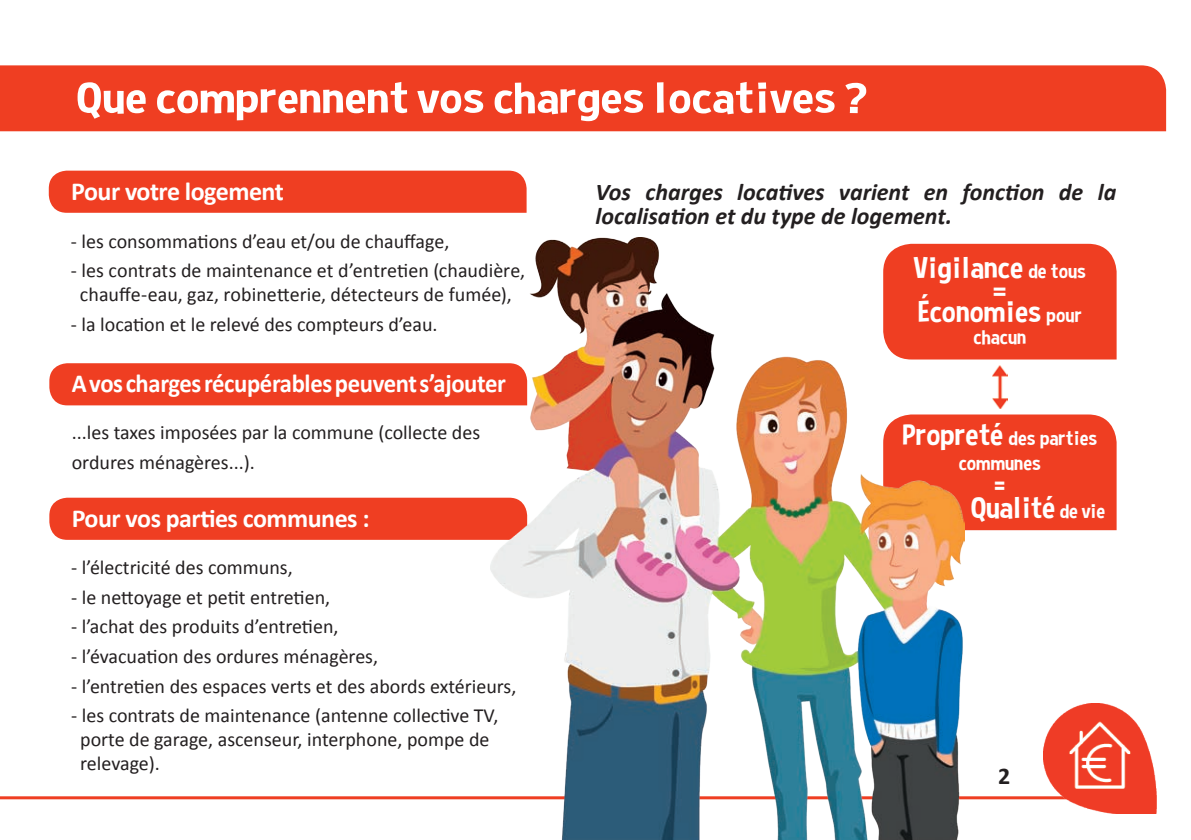
<style>
.page{position:relative;width:1191px;height:840px;background:#fff}
.page>*{position:absolute;margin:0;border:0;box-sizing:border-box;transform-origin:0 0}
.t1{font:44px "Curse Casual";color:#fff;scale:1.25 1}
.t2{font:30px "Curse Casual";color:#fff;scale:1.1 1}
.t3{font:700 26px "Calibri";letter-spacing:-.02em;color:#fff}
.t4{font:700 26px "Calibri";letter-spacing:-.02em;color:#fff;scale:.95 1}
.t5{font:italic 700 24px/24px "Calibri";color:#231f20}
.t6{font:700 24px "Calibri";color:#231f20}
.t7{font:24px "Curse Casual";color:#fff;scale:1.25 1}
.t8{font:24px "Curse Casual";color:#fff}
.t9{font:20px/24px "Calibri";color:#231f20}
.t10{font:20px/24px "Curse Casual";color:#fff;text-align:center;scale:1.1 1}
.s1{font-size:20px}
.s2{font-size:30px}
</style>
<div class="page">
<hr style="left:0;top:795px;width:1102px;height:3px;background:#ef3e22">
<div style="left:49px;top:170px;width:477px;height:43px;background:#ef3e22"></div>
<div style="left:49px;top:363px;width:441px;height:42px;background:#ef3e22"></div>
<div style="left:49px;top:497px;width:441px;height:42px;background:#ef3e22"></div>
<div style="left:0;top:65px;width:1167px;height:67px;background:#ef3e22"></div>
<img style="left:1043px;top:703px;width:114px;height:109px">
<img style="left:992px;top:365px;width:15px;height:43px">
<div style="left:965px;top:244px;width:151px;height:115px;background:#ef3e22"></div>
<div style="left:965px;top:414px;width:151px;height:116px;background:#ef3e22"></div>
<img style="left:490px;top:237px;width:475px;height:602px">
<h1 class="t1" style="left:76px;top:72px;width:634px">Que comprennent vos charges locatives ?</h1>
<h3 class="t3" style="left:71px;top:174px;width:214px">Pour votre logement</h3>
<p class="t9" style="left:71px;top:229px;width:380px">- les consommations d’eau et/ou de chauffage,</p>
<p class="t9" style="left:71px;top:259px;width:455px;text-align:center">- les contrats de maintenance et d’entretien (chaudière, chauffe-eau, gaz, robinetterie, détecteurs de fumée),</p>
<p class="t9" style="left:71px;top:312px;width:368px">- la location et le relevé des compteurs d’eau.</p>
<h3 class="t4" style="left:72px;top:367px;width:458px">A vos charges récupérables peuvent s’ajouter</h3>
<p class="t9" style="left:72px;top:417px;width:410px;line-height:29.6px">...les taxes imposées par la commune (collecte des ordures ménagères...).</p>
<h3 class="t3" style="left:72px;top:501px;width:299px">Pour vos parties communes :</h3>
<p class="t9" style="left:71px;top:555px;width:223px">- l’électricité des communs,</p>
<p class="t9" style="left:71px;top:584px;width:260px">- le nettoyage et petit entretien,</p>
<p class="t9" style="left:71px;top:614px;width:269px">- l’achat des produits d’entretien,</p>
<p class="t9" style="left:71px;top:644px;width:308px">- l’évacuation des ordures ménagères,</p>
<p class="t9" style="left:71px;top:673px;width:447px">- l’entretien des espaces verts et des abords extérieurs,</p>
<p class="t9" style="left:80px;top:703px;width:419px;text-indent:-9px">- les contrats de maintenance (antenne collective TV, porte de garage, ascenseur, interphone, pompe de relevage).</p>
<p class="t5" style="left:595px;top:180px;width:522px">Vos charges locatives varient en fonction de la localisation et du type de logement.</p>
<h2 class="t2" style="left:913px;top:250px;width:158px">Vigilance <span class="s1">de tous</span></h2>
<p class="t7" style="left:993px;top:278px;width:12px">=</p>
<h2 class="t2" style="left:918px;top:294px;width:150px">Économies <span class="s1">pour</span></h2>
<p class="t10" style="left:973px;top:324px;width:49px">chacun</p>
<p class="t10" style="left:902px;top:426px;width:179px"><span class="s2">Propreté</span> des parties communes</p>
<p class="t8" style="left:994px;top:471px;width:12px">=</p>
<h2 class="t2" style="left:970px;top:489px;width:124px">Qualité <span class="s1">de vie</span></h2>
<p class="t6" style="left:998px;top:760px;width:14px">2</p>
</div>
